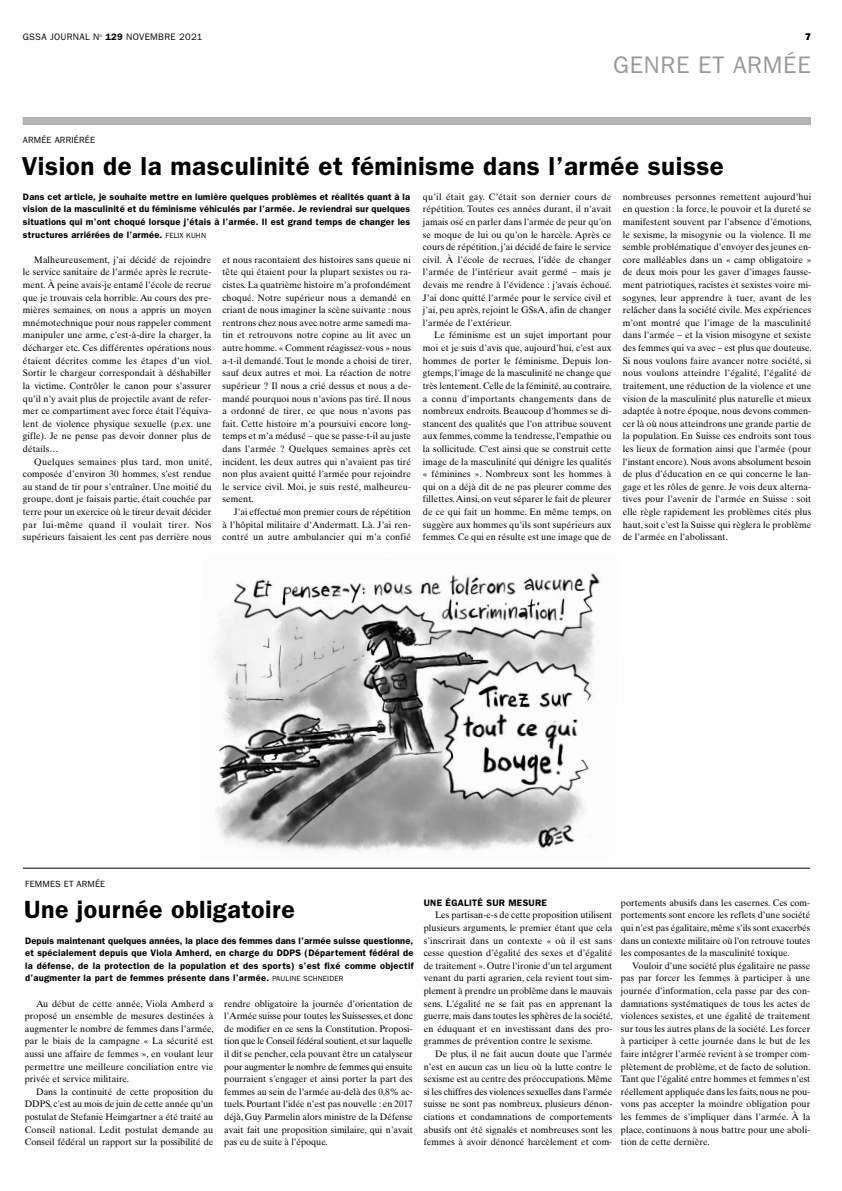
<style>
.page{position:relative;width:842px;height:1191px;background:#fff}
.page>*{position:absolute;margin:0;border:0;box-sizing:border-box;transform-origin:0 0}
.t1{font:600 26px "Franklin Gothic";letter-spacing:.02em;color:#000}
.t2{font:600 25px "Franklin Gothic";letter-spacing:.02em;color:#000}
.t3{font:24px "Franklin Gothic";letter-spacing:.03em;color:#999}
.t4{font:9.4px/12.6px "Times Ten";letter-spacing:.01em;color:#000;text-align:justify}
.t5{font:600 9.4px/12.6px "Franklin Gothic";letter-spacing:.025em;color:#000;text-align:justify}
.t6{font:9.4px "Franklin Gothic";letter-spacing:.03em;color:#000}
.t7{font:9px "Franklin Gothic";letter-spacing:.02em;color:#000}
.s1{font-weight:600}
.s2{font-weight:400;font-size:7.5px}
</style>
<div class="page">
<img style="left:214px;top:573px;width:386px;height:279px">
<div style="left:23px;top:117px;width:788px;height:8px;background:#b3b3b3"></div>
<hr style="left:23px;top:867px;width:787px;height:1px;background:#000">
<p class="t6" style="left:23px;top:32px;width:181px">GSSA JOURNAL N<sup>o</sup> <span class="s1">129</span> NOVEMBRE 2021</p>
<p class="t5" style="left:805px;top:31px;width:7px">7</p>
<p class="t7" style="left:23px;top:135px;width:74px">ARMÉE ARRIÉRÉE</p>
<h3 class="t3" style="left:613px;top:51px;width:199px">GENRE ET ARMÉE</h3>
<h1 class="t1" style="left:22px;top:150px;width:704px">Vision de la masculinité et féminisme dans l’armée suisse</h1>
<p class="t5" style="left:23px;top:190px;width:389px">Dans cet article, je souhaite mettre en lumière quelques problèmes et réalités quant à la vision de la masculinité et du féminisme véhiculés par l’armée. Je reviendrai sur quelques situations qui m’ont choqué lorsque j’étais à l’armée. Il est grand temps de changer les structures arriérées de l’armée. <span class="s2">FELIX KUHN</span></p>
<p class="t4" style="left:23px;top:254px;width:191px;text-indent:11px">Malheureusement, j’ai décidé de rejoindre le service sanitaire de l’armée après le recrute&shy;ment. À peine avais-je entamé l’école de recrue que je trouvais cela horrible. Au cours des pre&shy;mières semaines, on nous a appris un moyen mnémotechnique pour nous rappeler comment manipuler une arme, c’est-à-dire la charger, la décharger etc. Ces différentes opérations nous étaient décrites comme les étapes d’un viol.<br>Sortir le chargeur correspondait à déshabiller la victime. Contrôler le canon pour s’assurer qu’il n’y avait plus de projectile avant de refer&shy;mer ce compartiment avec force était l’équiva&shy;lent de violence physique sexuelle (p.ex. une gifle). Je ne pense pas devoir donner plus de détails…</p>
<p class="t4" style="left:23px;top:456px;width:191px;text-indent:11px">Quelques semaines plus tard, mon unité, composée d’environ 30 hommes, s’est rendue au stand de tir pour s’entraîner. Une moitié du groupe, dont je faisais partie, était couchée par terre pour un exercice où le tireur devait décider par lui-même quand il voulait tirer. Nos supérieurs faisaient les cent pas derrière nous</p>
<p class="t4" style="left:222px;top:254px;width:191px">et nous racontaient des histoires sans queue ni tête qui étaient pour la plupart sexistes ou ra&shy;cistes. La quatrième histoire m’a profondément choqué. Notre supérieur nous a demandé en criant de nous imaginer la scène suivante : nous rentrons chez nous avec notre arme samedi ma&shy;tin et retrouvons notre copine au lit avec un autre homme. « Comment réagissez-vous » nous a-t-il demandé. Tout le monde a choisi de tirer, sauf deux autres et moi. La réaction de notre supérieur ? Il nous a crié dessus et nous a de&shy;mandé pourquoi nous n’avions pas tiré. Il nous a ordonné de tirer, ce que nous n’avons pas fait. Cette histoire m’a poursuivi encore long&shy;temps et m’a médusé – que se passe-t-il au juste dans l’armée ? Quelques semaines après cet incident, les deux autres qui n’avaient pas tiré non plus avaient quitté l’armée pour rejoindre le service civil. Moi, je suis resté, malheureu&shy;sement.</p>
<p class="t4" style="left:222px;top:506px;width:190px;text-indent:11px">J’ai effectué mon premier cours de répétition à l’hôpital militaire d’Andermatt. Là. J’ai ren&shy;contré un autre ambulancier qui m’a confié</p>
<p class="t4" style="left:423px;top:191px;width:191px">qu’il était gay. C’était son dernier cours de répétition. Toutes ces années durant, il n’avait jamais osé en parler dans l’armée de peur qu’on se moque de lui ou qu’on le harcèle. Après ce cours de répétition, j’ai décidé de faire le service civil. À l’école de recrues, l’idée de changer l’armée de l’intérieur avait germé – mais je devais me rendre à l’évidence : j’avais échoué.<br>J’ai donc quitté l’armée pour le service civil et j’ai, peu après, rejoint le GSsA, afin de changer l’armée de l’extérieur.</p>
<p class="t4" style="left:423px;top:330px;width:191px;text-indent:11px">Le féminisme est un sujet important pour moi et je suis d’avis que, aujourd’hui, c’est aux hommes de porter le féminisme. Depuis lon&shy;gtemps, l’image de la masculinité ne change que très lentement. Celle de la féminité, au contraire, a connu d’importants changements dans de nombreux endroits. Beaucoup d’hommes se di&shy;stancent des qualités que l’on attribue souvent aux femmes, comme la tendresse, l’empathie ou la sollicitude. C’est ainsi que se construit cette image de la masculinité qui dénigre les qualités « féminines ». Nombreux sont les hommes à qui on a déjà dit de ne pas pleurer comme des fillettes.Ainsi, on veut séparer le fait de pleurer de ce qui fait un homme. En même temps, on suggère aux hommes qu’ils sont supérieurs aux femmes. Ce qui en résulte est une image que de</p>
<p class="t4" style="left:623px;top:191px;width:191px">nombreuses personnes remettent aujourd’hui en question : la force, le pouvoir et la dureté se manifestent souvent par l’absence d’émotions, le sexisme, la misogynie ou la violence. Il me semble problématique d’envoyer des jeunes en&shy;core malléables dans un « camp obligatoire » de deux mois pour les gaver d’images fausse&shy;ment patriotiques, racistes et sexistes voire mi&shy;sogynes, leur apprendre à tuer, avant de les relâcher dans la société civile. Mes expériences m’ont montré que l’image de la masculinité dans l’armée – et la vision misogyne et sexiste des femmes qui va avec – est plus que douteuse.<br>Si nous voulons faire avancer notre société, si nous voulons atteindre l’égalité, l’égalité de traitement, une réduction de la violence et une vision de la masculinité plus naturelle et mieux adaptée à notre époque, nous devons commen&shy;cer là où nous atteindrons une grande partie de la population. En Suisse ces endroits sont tous les lieux de formation ainsi que l’armée (pour l’instant encore). Nous avons absolument besoin de plus d’éducation en ce qui concerne le lan&shy;gage et les rôles de genre. Je vois deux alterna&shy;tives pour l’avenir de l’armée en Suisse : soit elle règle rapidement les problèmes cités plus haut, soit c’est la Suisse qui règlera le problème de l’armée en l’abolissant.</p>
<p class="t7" style="left:25px;top:878px;width:82px">FEMMES ET ARMÉE</p>
<h2 class="t2" style="left:24px;top:895px;width:272px">Une journée obligatoire</h2>
<p class="t5" style="left:25px;top:934px;width:390px">Depuis maintenant quelques années, la place des femmes dans l’armée suisse questionne, et spécialement depuis que Viola Amherd, en charge du DDPS (Département fédéral de la défense, de la protection de la population et des sports) s’est fixé comme objectif d’augmenter la part de femmes présente dans l’armée. <span class="s2">PAULINE SCHNEIDER</span></p>
<p class="t4" style="left:25px;top:998px;width:191px;text-indent:11px">Au début de cette année, Viola Amherd a proposé un ensemble de mesures destinées à augmenter le nombre de femmes dans l’armée, par le biais de la campagne « La sécurité est aussi une affaire de femmes », en voulant leur permettre une meilleure conciliation entre vie privée et service militaire.</p>
<p class="t4" style="left:25px;top:1086px;width:190px;text-indent:11px">Dans la continuité de cette proposition du DDPS, c’est au mois de juin de cette année qu’un postulat de Stefanie Heimgartner a été traité au Conseil national. Ledit postulat demande au Conseil fédéral un rapport sur la possibilité de</p>
<p class="t4" style="left:224px;top:998px;width:190px">rendre obligatoire la journée d’orientation de l’Armée suisse pour toutes les Suissesses, et donc de modifier en ce sens la Constitution. Proposi&shy;tion que le Conseil fédéral soutient, et sur laquelle il dit se pencher, cela pouvant être un catalyseur pour augmenter le nombre de femmes qui ensuite pourraient s’engager et ainsi porter la part des femmes au sein de l’armée au-delà des 0,8% ac&shy;tuels. Pourtant l’idée n’est pas nouvelle : en 2017 déjà, Guy Parmelin alors ministre de la Défense avait fait une proposition similaire, qui n’avait pas eu de suite à l’époque.</p>
<p class="t5" style="left:424px;top:896px;width:125px">UNE ÉGALITÉ SUR MESURE</p>
<p class="t4" style="left:424px;top:909px;width:191px;text-indent:11px">Les partisan-e-s de cette proposition utilisent plusieurs arguments, le premier étant que cela s’inscrirait dans un contexte « où il est sans cesse question d’égalité des sexes et d’égalité de traitement ». Outre l’ironie d’un tel argument venant du parti agrarien, cela revient tout sim&shy;plement à prendre un problème dans le mauvais sens. L’égalité ne se fait pas en apprenant la guerre, mais dans toutes les sphères de la société, en éduquant et en investissant dans des pro&shy;grammes de prévention contre le sexisme.</p>
<p class="t4" style="left:424px;top:1048px;width:190px;text-indent:11px">De plus, il ne fait aucun doute que l’armée n’est en aucun cas un lieu où la lutte contre le sexisme est au centre des préoccupations. Même si les chiffres des violences sexuelles dans l’armée suisse ne sont pas nombreux, plusieurs dénon&shy;ciations et condamnations de comportements abusifs ont été signalés et nombreuses sont les femmes à avoir dénoncé harcèlement et com-</p>
<p class="t4" style="left:621px;top:897px;width:191px">portements abusifs dans les casernes. Ces com&shy;portements sont encore les reflets d’une société qui n’est pas égalitaire, même s’ils sont exacerbés dans un contexte militaire où l’on retrouve toutes les composantes de la masculinité toxique.</p>
<p class="t4" style="left:621px;top:960px;width:191px;text-indent:11px">Vouloir d’une société plus égalitaire ne passe pas par forcer les femmes à participer à une journée d’information, cela passe par des con&shy;damnations systématiques de tous les actes de violences sexistes, et une égalité de traitement sur tous les autres plans de la société. Les forcer à participer à cette journée dans le but de les faire intégrer l’armée revient à se tromper com&shy;plètement de problème, et de facto de solution.<br>Tant que l’égalité entre hommes et femmes n’est réellement appliquée dans les faits, nous ne pou&shy;vons pas accepter la moindre obligation pour les femmes de s’impliquer dans l’armée. À la place, continuons à nous battre pour une aboli&shy;tion de cette dernière.</p>
</div>
